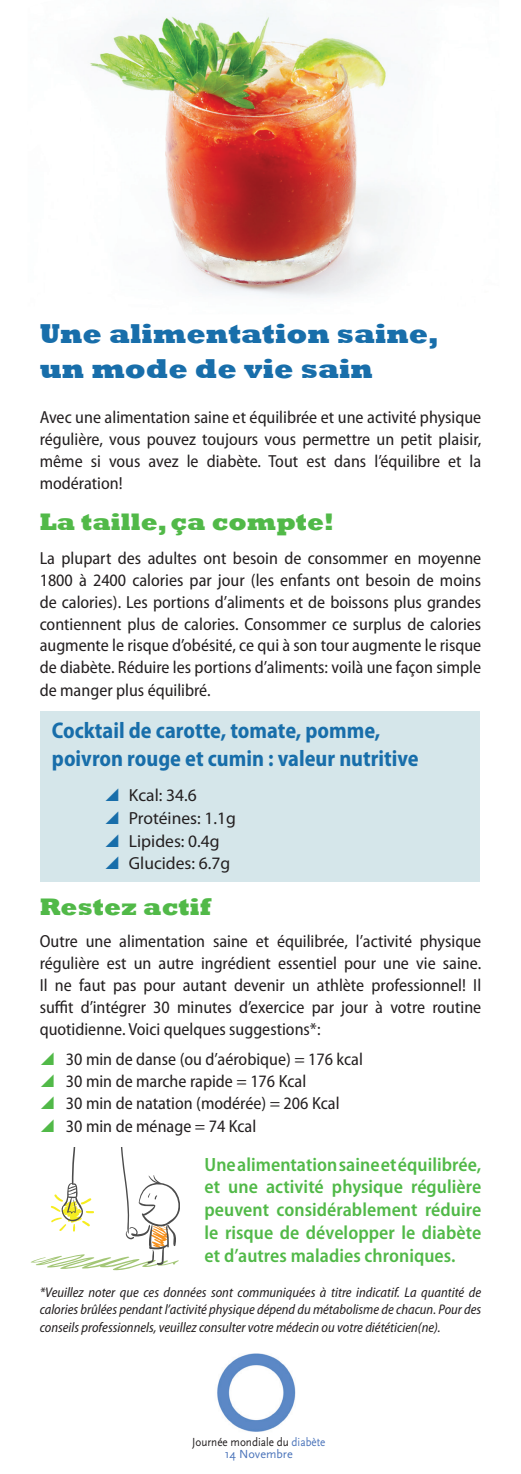
<style>
.page{position:relative;width:521px;height:1474px;background:#fff}
.page>*{position:absolute;margin:0;border:0;box-sizing:border-box;transform-origin:0 0}
.t1{font:800 28px/35px "Rockwell";color:#186eaa}
.t2{font:800 24.5px "Rockwell";color:#51b948}
.t3{font:700 semi-condensed 22.75px/28px "Myriad Pro";color:#186eaa;scale:.96 1}
.t4{font:600 semi-condensed 19.25px/22.8px "Myriad Pro";letter-spacing:.005em;color:#51b948;text-align:justify}
.t5{font:semi-condensed 17.5px/22.2px "Myriad Pro";color:#231f20;text-align:justify}
.t6{font:17.5px/22.8px "Myriad Pro";color:#231f20}
.t7{font:italic semi-condensed 14px/17.5px "Myriad Pro";color:#231f20;text-align:justify}
.t8{font:12.25px/12.2px "Scala Sans";color:#231f20;text-align:center;scale:.91 1}
.s1{color:#4b74ba}
</style>
<div class="page">
<div style="left:41px;top:711px;width:439px;height:170px;background:#d5e6ea"></div>
<svg style="left:31px;top:1147px;width:149px;height:123px"></svg>
<img style="left:217px;top:1353px;width:79px;height:79px">
<img style="left:90px;top:6px;width:312px;height:292px">
<h1 class="t1" style="left:40px;top:317px;width:401px">Une alimentation saine, un mode de vie sain</h1>
<p class="t5" style="left:40px;top:406px;width:443px">Avec une alimentation saine et équilibrée et une activité physique régulière, vous pouvez toujours vous permettre un petit plaisir, même si vous avez le diabète. Tout est dans l’équilibre et la modération!</p>
<h2 class="t2" style="left:40px;top:507px;width:296px">La taille, ça compte!</h2>
<p class="t5" style="left:40px;top:547px;width:443px">La plupart des adultes ont besoin de consommer en moyenne 1800 à 2400 calories par jour (les enfants ont besoin de moins de calories). Les portions d’aliments et de boissons plus grandes contiennent plus de calories. Consommer ce surplus de calories augmente le risque d’obésité, ce qui à son tour augmente le risque de diabète. Réduire les portions d’aliments: voilà une façon simple de manger plus équilibré.</p>
<h3 class="t3" style="left:52px;top:716px;width:383px">Cocktail de carotte, tomate, pomme, poivron rouge et cumin : valeur nutritive</h3>
<p class="t6" style="left:129px;top:784px;width:108px">Kcal: 34.6<br>Protéines: 1.1g<br>Lipides: 0.4g<br>Glucides: 6.7g</p>
<h2 class="t2" style="left:40px;top:892px;width:173px">Restez actif</h2>
<p class="t5" style="left:40px;top:930px;width:443px">Outre une alimentation saine et équilibrée, l’activité physique régulière est un autre ingrédient essentiel pour une vie saine.<br>Il ne faut pas pour autant devenir un athlète professionnel! Il suffit d’intégrer 30 minutes d’exercice par jour à votre routine quotidienne. Voici quelques suggestions*:</p>
<p class="t5" style="left:66px;top:1048px;width:298px;text-align:left">30 min de danse (ou d’aérobique) = 176 kcal 30 min de marche rapide = 176 Kcal<br>30 min de natation (modérée) = 206 Kcal<br>30 min de ménage = 74 Kcal</p>
<p class="t4" style="left:204px;top:1152px;width:278px">Une alimentation saine et équilibrée, et une activité physique régulière peuvent considérablement réduire le risque de développer le diabète et d’autres maladies chroniques.</p>
<p class="t7" style="left:40px;top:1283px;width:443px">*Veuillez noter que ces données sont communiquées à titre indicatif. La quantité de calories brûlées pendant l’activité physique dépend du métabolisme de chacun. Pour des conseils professionnels, veuillez consulter votre médecin ou votre diététicien(ne).</p>
<p class="t8" style="left:192px;top:1435px;width:148px">Journée mondiale du <span class="s1">diabète<br>14 Novembre</span></p>
</div>
